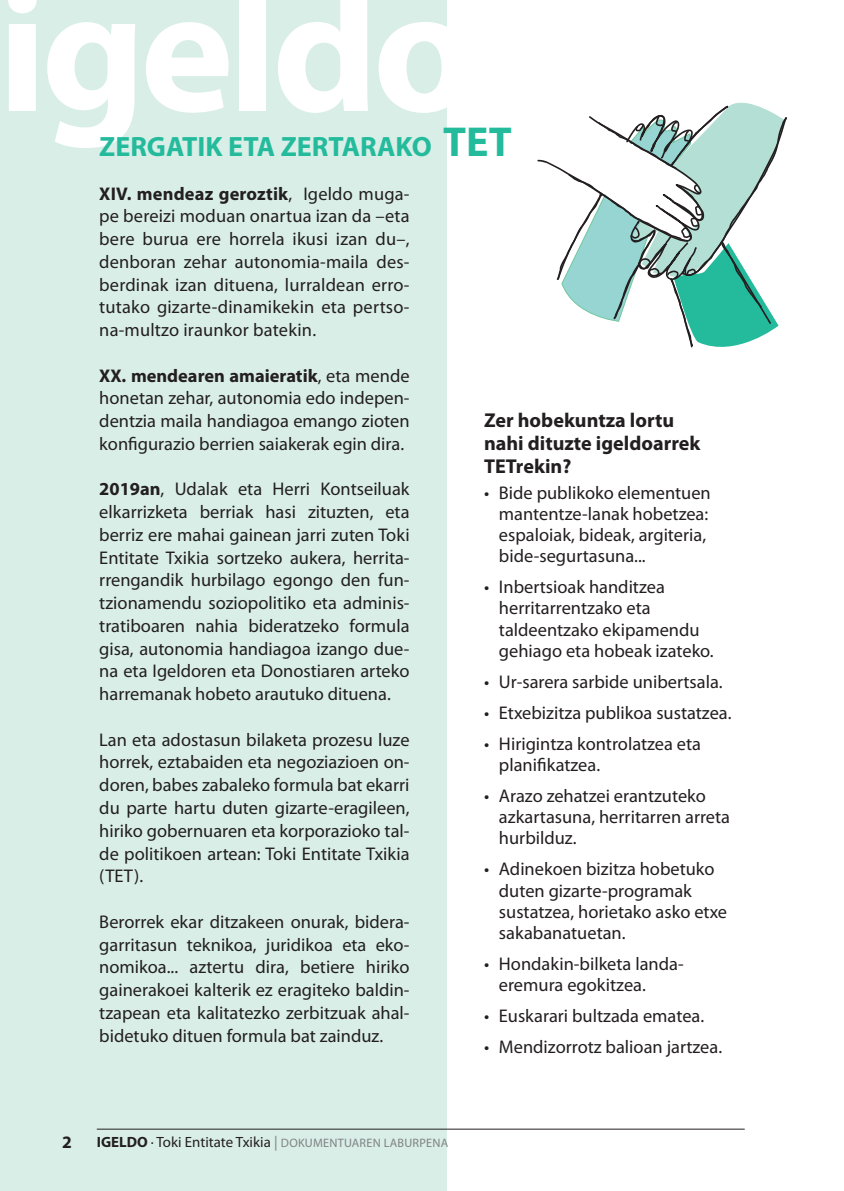
<style>
.page{position:relative;width:844px;height:1191px;background:#fff}
.page>*{position:absolute;margin:0;border:0;box-sizing:border-box;transform-origin:0 0}
.t1{font:700 177.62px "Myriad Pro";letter-spacing:-.03em;color:#fff}
.t2{font:700 28px "Myriad Pro";color:#24bb9d}
.t3{font:700 20.12px/22.8px "Myriad Pro";color:#231f20}
.t4{font:18.38px/22.8px "Myriad Pro";color:#231f20}
.t5{font:700 17.5px "Myriad Pro";color:#231f20}
.t6{font:12.25px "Myriad Pro";letter-spacing:.02em;color:#808285}
.s1{font-size:42px}
.s2{font-weight:700}
.s3{font-weight:700;font-size:14.88px;color:#231f20}
.s4{font-size:14.88px;color:#231f20}
.s5{font-size:14.88px}
</style>
<div class="page">
<svg style="left:537px;top:102px;width:250px;height:246px"></svg>
<div style="left:0;top:0;width:446px;height:1191px;background:#d9eee6"></div>
<hr style="left:97px;top:1128px;width:647px;height:1px;background:#231f20">
<h1 class="t1" style="left:-2px;top:-65px;width:478px">igeldo</h1>
<h2 class="t2" style="left:99px;top:128px;width:414px">ZERGATIK ETA ZERTARAKO <span class="s1">TET</span></h2>
<p class="t4" style="left:99px;top:182px;width:312px;text-align:justify"><span class="s2">XIV. mendeaz geroztik</span>, Igeldo muga&shy;pe bereizi moduan onartua izan da –eta bere burua ere horrela ikusi izan du–, denboran zehar autonomia-maila des&shy;berdinak izan dituena, lurraldean erro&shy;tutako gizarte-dinamikekin eta pertso&shy;na-multzo iraunkor batekin.</p>
<p class="t4" style="left:99px;top:364px;width:312px;text-align:justify"><span class="s2">XX. mendearen amaieratik</span>, eta mende honetan zehar, autonomia edo indepen&shy;dentzia maila handiagoa emango zioten konfigurazio berrien saiakerak egin dira.</p>
<p class="t4" style="left:99px;top:477px;width:312px;text-align:justify"><span class="s2">2019an</span>, Udalak eta Herri Kontseiluak elkarrizketa berriak hasi zituzten, eta berriz ere mahai gainean jarri zuten Toki Entitate Txikia sortzeko aukera, herrita&shy;rrengandik hurbilago egongo den fun&shy;tzionamendu soziopolitiko eta adminis&shy;tratiboaren nahia bideratzeko formula gisa, autonomia handiagoa izango due&shy;na eta Igeldoren eta Donostiaren arteko harremanak hobeto arautuko dituena.</p>
<p class="t4" style="left:99px;top:728px;width:312px;text-align:justify">Lan eta adostasun bilaketa prozesu luze horrek, eztabaiden eta negoziazioen on&shy;doren, babes zabaleko formula bat ekarri du parte hartu duten gizarte-eragileen, hiriko gobernuaren eta korporazioko tal&shy;de politikoen artean: Toki Entitate Txikia (TET).</p>
<p class="t4" style="left:99px;top:910px;width:312px;text-align:justify">Berorrek ekar ditzakeen onurak, bidera&shy;garritasun teknikoa, juridikoa eta eko&shy;nomikoa... aztertu dira, betiere hiriko gainerakoei kalterik ez eragiteko baldin&shy;tzapean eta kalitatezko zerbitzuak ahal&shy;bidetuko dituen formula bat zainduz.</p>
<p class="t5" style="left:62px;top:1130px;width:11px">2</p>
<p class="t6" style="left:97px;top:1135px;width:353px"><span class="s3">IGELDO</span> <span class="s4">· Toki Entitate Txikia</span> <span class="s5">|</span> dokumentuaren laburpena</p>
<p class="t3" style="left:484px;top:408px;width:218px">Zer hobekuntza lortu nahi dituzte igeldoarrek<br>TETrekin?</p>
<p class="t4" style="left:499px;top:482px;width:213px;line-height:21.2px;text-indent:-15px">• Bide publikoko elementuen mantentze-lanak hobetzea: espaloiak, bideak, argiteria, bide-segurtasuna...</p>
<p class="t4" style="left:499px;top:576px;width:216px;line-height:21.2px;text-indent:-15px">• Inbertsioak handitzea herritarrentzako eta taldeentzako ekipamendu gehiago eta hobeak izateko.</p>
<p class="t4" style="left:484px;top:670px;width:240px">• Ur-sarera sarbide unibertsala.</p>
<p class="t4" style="left:484px;top:701px;width:249px">• Etxebizitza publikoa sustatzea.</p>
<p class="t4" style="left:499px;top:733px;width:203px;line-height:21.2px;text-indent:-15px">• Hirigintza kontrolatzea eta planifikatzea.</p>
<p class="t4" style="left:499px;top:785px;width:232px;line-height:21.2px;text-indent:-15px">• Arazo zehatzei erantzuteko azkartasuna, herritarren arreta hurbilduz.</p>
<p class="t4" style="left:499px;top:858px;width:229px;line-height:21.2px;text-indent:-15px">• Adinekoen bizitza hobetuko duten gizarte-programak sustatzea, horietako asko etxe sakabanatuetan.</p>
<p class="t4" style="left:499px;top:953px;width:186px;line-height:21.2px;text-indent:-15px">• Hondakin-bilketa landa&shy;eremura egokitzea.</p>
<p class="t4" style="left:484px;top:1004px;width:222px">• Euskarari bultzada ematea.</p>
<p class="t4" style="left:484px;top:1035px;width:239px">• Mendizorrotz balioan jartzea.</p>
</div>
